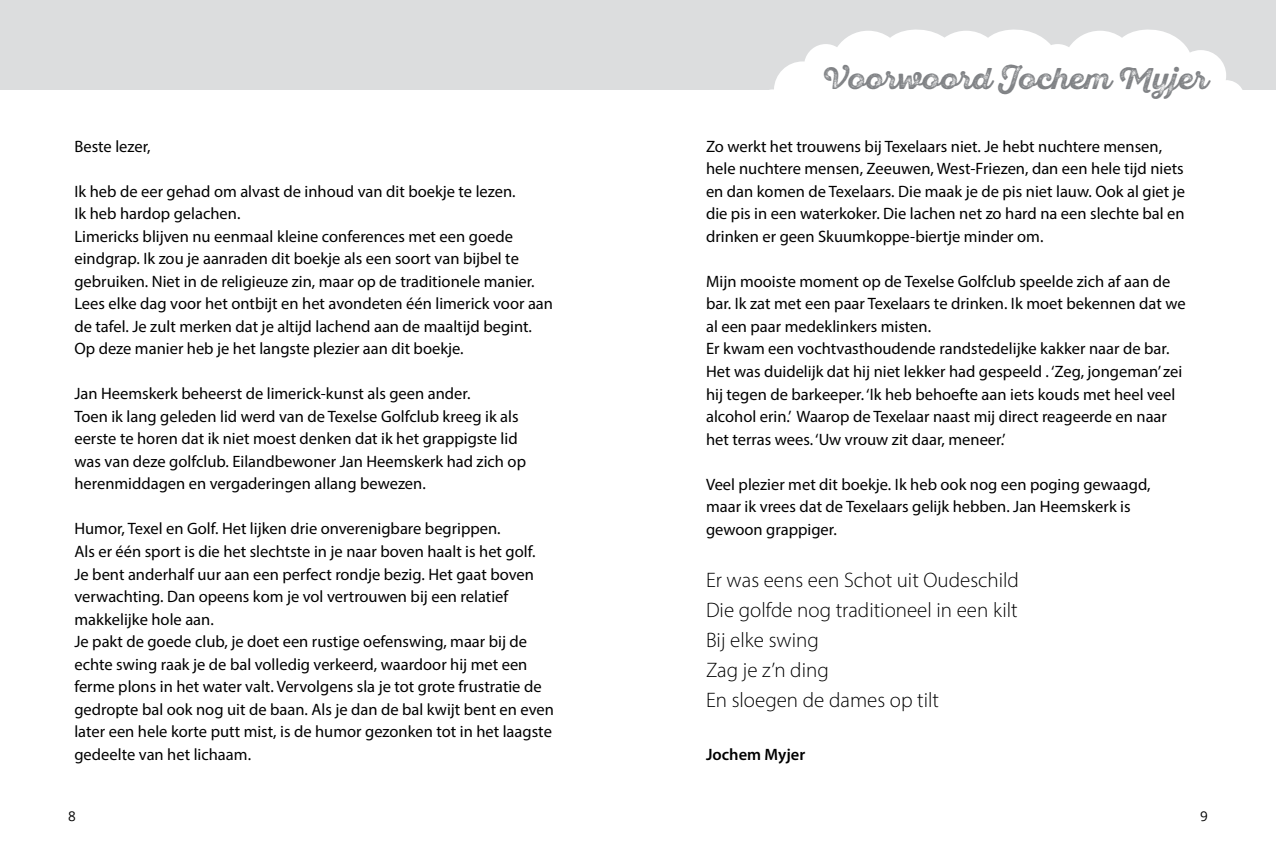
<style>
.page{position:relative;width:1276px;height:851px;background:#fff}
.page>*{position:absolute;margin:0;border:0;box-sizing:border-box;transform-origin:0 0}
.t1{font:30px "Sant Elia Rough Alt Bold Thr DMO";color:#808285}
.t2{font:300 21px/30px "Myriad Pro";color:#000}
.t3{font:16.5px/22.5px "Myriad Pro";color:#000}
.t4{font:600 16.5px "Myriad Pro";color:#000}
.t5{font:13.5px "Open Sans";color:#000}
</style>
<div class="page">
<div style="left:0;top:0;width:1276px;height:89px;background:#dcddde"></div>
<svg style="left:756px;top:29px;width:492px;height:61px"></svg>
<p class="t3" style="left:74px;top:134px;width:78px">Beste lezer,</p>
<p class="t3" style="left:74px;top:179px;width:480px">Ik heb de eer gehad om alvast de inhoud van dit boekje te lezen.<br>Ik heb hardop gelachen.<br>Limericks blijven nu eenmaal kleine conferences met een goede eindgrap. Ik zou je aanraden dit boekje als een soort van bijbel te gebruiken. Niet in de religieuze zin, maar op de traditionele manier.<br>Lees elke dag voor het ontbijt en het avondeten één limerick voor aan de tafel. Je zult merken dat je altijd lachend aan de maaltijd begint.<br>Op deze manier heb je het langste plezier aan dit boekje.</p>
<p class="t3" style="left:74px;top:382px;width:453px">Jan Heemskerk beheerst de limerick-kunst als geen ander.<br>Toen ik lang geleden lid werd van de Texelse Golfclub kreeg ik als eerste te horen dat ik niet moest denken dat ik het grappigste lid was van deze golfclub. Eilandbewoner Jan Heemskerk had zich op herenmiddagen en vergaderingen allang bewezen.</p>
<p class="t3" style="left:74px;top:517px;width:481px">Humor, Texel en Golf. Het lijken drie onverenigbare begrippen.<br>Als er één sport is die het slechtste in je naar boven haalt is het golf.<br>Je bent anderhalf uur aan een perfect rondje bezig. Het gaat boven verwachting. Dan opeens kom je vol vertrouwen bij een relatief makkelijke hole aan.<br>Je pakt de goede club, je doet een rustige oefenswing, maar bij de echte swing raak je de bal volledig verkeerd, waardoor hij met een ferme plons in het water valt. Vervolgens sla je tot grote frustratie de gedropte bal ook nog uit de baan. Als je dan de bal kwijt bent en even later een hele korte putt mist, is de humor gezonken tot in het laagste gedeelte van het lichaam.</p>
<h1 class="t1" style="left:822px;top:61px;width:387px">Voorwoord Jochem Myjer</h1>
<p class="t3" style="left:706px;top:135px;width:480px">Zo werkt het trouwens bij Texelaars niet. Je hebt nuchtere mensen, hele nuchtere mensen, Zeeuwen, West-Friezen, dan een hele tijd niets en dan komen de Texelaars. Die maak je de pis niet lauw. Ook al giet je die pis in een waterkoker. Die lachen net zo hard na een slechte bal en drinken er geen Skuumkoppe-biertje minder om.</p>
<p class="t3" style="left:706px;top:270px;width:481px">Mijn mooiste moment op de Texelse Golfclub speelde zich af aan de bar. Ik zat met een paar Texelaars te drinken. Ik moet bekennen dat we al een paar medeklinkers misten.<br>Er kwam een vochtvasthoudende randstedelijke kakker naar de bar.<br>Het was duidelijk dat hij niet lekker had gespeeld . ‘Zeg, jongeman’ zei hij tegen de barkeeper. ‘Ik heb behoefte aan iets kouds met heel veel alcohol erin.’ Waarop de Texelaar naast mij direct reageerde en naar het terras wees. ‘Uw vrouw zit daar, meneer.’</p>
<p class="t3" style="left:706px;top:472px;width:446px">Veel plezier met dit boekje. Ik heb ook nog een poging gewaagd, maar ik vrees dat de Texelaars gelijk hebben. Jan Heemskerk is gewoon grappiger.</p>
<p class="t2" style="left:706px;top:564px;width:314px">Er was eens een Schot uit Oudeschild<br>Die golfde nog traditioneel in een kilt<br>Bij elke swing<br>Zag je z’n ding<br>En sloegen de dames op tilt</p>
<p class="t4" style="left:706px;top:744px;width:101px">Jochem Myjer</p>
<p class="t5" style="left:68px;top:806px;width:9px">8</p>
<p class="t5" style="left:1200px;top:806px;width:9px">9</p>
</div>
